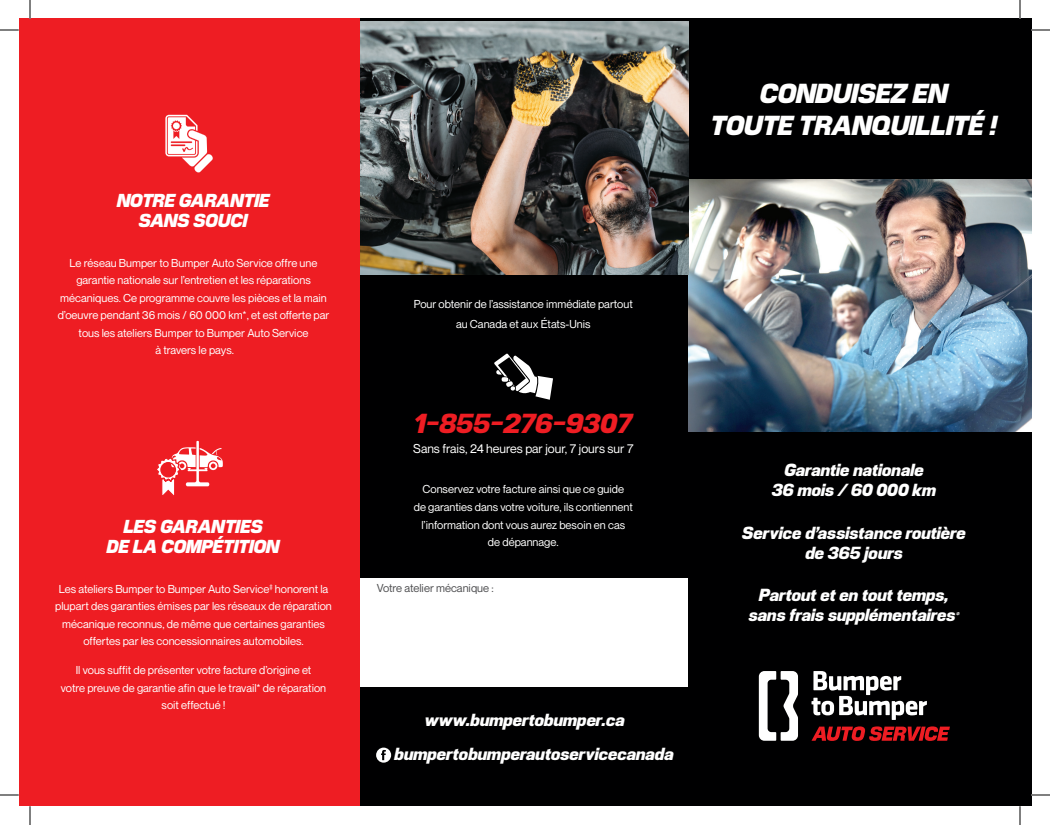
<style>
.page{position:relative;width:1050px;height:825px;background:#fff}
.page>*{position:absolute;margin:0;border:0;box-sizing:border-box;transform-origin:0 0}
.t1{font:27.5px/32.5px "Marche Super Forwardslant";color:#fff;text-align:center}
.t2{font:27.5px "Marche Super Forwardslant";color:#ee1d23}
.t3{font:18.75px/20px "Marche Super Forwardslant";color:#fff;text-align:center}
.t4{font:17.5px/20px "Marche Super Forwardslant";color:#fff;text-align:center}
.t5{font:12.5px "Neue Montreal";color:#fff}
.t6{font:11.25px/17.5px "Neue Montreal";color:#fff;text-align:center}
.t7{font:11.25px "Neue Montreal";color:#505052}
.s1{font-size:10px}
</style>
<div class="page">
<div style="left:689px;top:19px;width:342px;height:787px;background:#000001"></div>
<div style="left:359px;top:19px;width:330px;height:787px;background:#000001"></div>
<svg style="left:376px;top:748px;width:15px;height:15px"></svg>
<svg style="left:759px;top:671px;width:191px;height:70px"></svg>
<img style="left:689px;top:179px;width:342px;height:253px">
<img style="left:359px;top:22px;width:330px;height:253px">
<div style="left:358px;top:578px;width:330px;height:109px;background:#fff"></div>
<div style="left:19px;top:19px;width:340px;height:787px;background:#ee1d23"></div>
<svg style="left:165px;top:115px;width:48px;height:58px"></svg>
<svg style="left:157px;top:441px;width:66px;height:55px"></svg>
<svg style="left:494px;top:354px;width:59px;height:46px"></svg>
<svg style="left:0;top:29px;width:19px;height:2px"></svg>
<svg style="left:1031px;top:29px;width:19px;height:2px"></svg>
<svg style="left:0;top:794px;width:19px;height:2px"></svg>
<svg style="left:1031px;top:794px;width:19px;height:2px"></svg>
<svg style="left:29px;top:0;width:2px;height:19px"></svg>
<svg style="left:29px;top:806px;width:2px;height:19px"></svg>
<svg style="left:1019px;top:0;width:2px;height:19px"></svg>
<svg style="left:1019px;top:806px;width:2px;height:19px"></svg>
<h2 class="t3" style="left:117px;top:189px;width:154px">NOTRE GARANTIE<br>SANS SOUCI</h2>
<p class="t6" style="left:58px;top:254px;width:273px">Le réseau Bumper to Bumper Auto Service offre une garantie nationale sur l’entretien et les réparations mécaniques. Ce programme couvre les pièces et la main d’oeuvre pendant 36 mois / 60 000 km*, et est offerte par tous les ateliers Bumper to Bumper Auto Service<br>à travers le pays.</p>
<h2 class="t3" style="left:107px;top:515px;width:174px">LES GARANTIES<br>DE LA COMPÉTITION</h2>
<p class="t6" style="left:55px;top:580px;width:278px">Les ateliers Bumper to Bumper Auto Service<sup>‡</sup> honorent la plupart des garanties émises par les réseaux de réparation mécanique reconnus, de même que certaines garanties offertes par les concessionnaires automobiles.</p>
<p class="t6" style="left:61px;top:661px;width:267px">Il vous suffit de présenter votre facture d’origine et<br>votre preuve de garantie afin que le travail* de réparation soit effectué !</p>
<h1 class="t1" style="left:711px;top:75px;width:288px">CONDUISEZ EN<br>TOUTE TRANQUILLITÉ !</h1>
<p class="t6" style="left:414px;top:294px;width:221px;line-height:20px">Pour obtenir de l’assistance immédiate partout au Canada et aux États-Unis</p>
<h1 class="t2" style="left:414px;top:401px;width:220px">1-855-276-9307</h1>
<p class="t5" style="left:413px;top:441px;width:222px">Sans frais, 24 heures par jour, 7 jours sur 7</p>
<p class="t6" style="left:414px;top:481px;width:221px">Conservez votre facture ainsi que ce guide<br>de garanties dans votre voiture, ils contiennent l’information dont vous aurez besoin en cas<br>de dépannage.</p>
<p class="t7" style="left:377px;top:581px;width:118px">Votre atelier mécanique :</p>
<h3 class="t4" style="left:395px;top:702px;width:281px;line-height:33.8px;text-align:left;text-indent:30px">www.bumpertobumper.ca bumpertobumperautoservicecanada</h3>
<h3 class="t4" style="left:772px;top:459px;width:166px">Garantie nationale<br>36 mois / 60 000 km</h3>
<h3 class="t4" style="left:743px;top:521px;width:225px">Service d’assistance routière de 365 jours</h3>
<h3 class="t4" style="left:749px;top:584px;width:212px">Partout et en tout temps, sans frais supplémentaires<span class="s1">*</span></h3>
</div>
